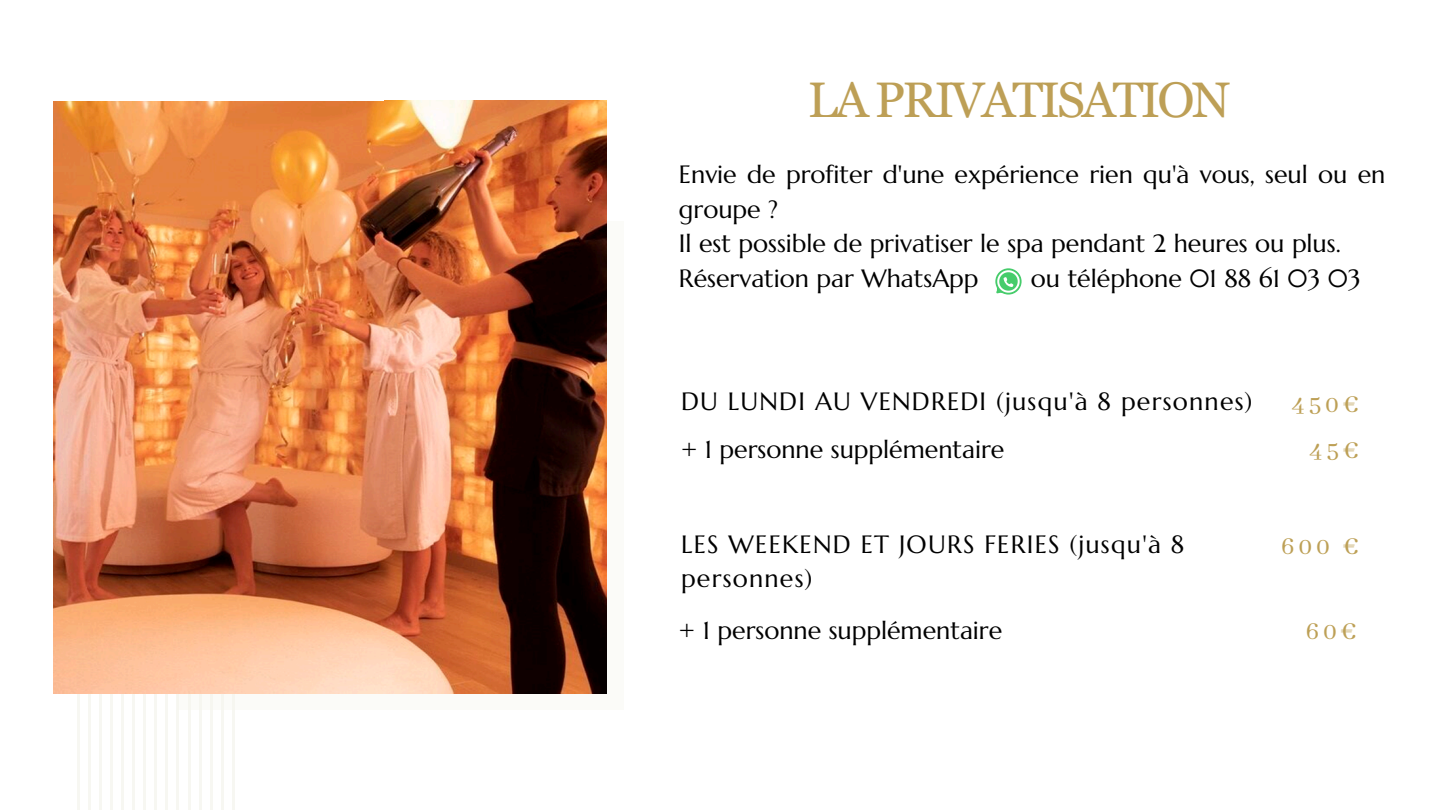
<style>
.page{position:relative;width:1440px;height:810px;background:#fff}
.page>*{position:absolute;margin:0;border:0;box-sizing:border-box;transform-origin:0 0}
.t1{font:50px "Georgia Pro";letter-spacing:-.06em;color:#bd9f56}
.t2{font:27px "Abhaya Libre";letter-spacing:.15em;color:#bda056}
.t3{font:25px/34.5px "Marcellus";color:#000}
.t4{font:25px/34.5px "Marcellus";letter-spacing:.05em;color:#000}
</style>
<div class="page">
<hr style="left:77px;top:500px;width:3px;height:310px;background:#f5f5ef">
<hr style="left:88px;top:500px;width:3px;height:310px;background:#f5f5ef">
<hr style="left:99px;top:500px;width:3px;height:310px;background:#f5f5ef">
<hr style="left:110px;top:500px;width:3px;height:310px;background:#f5f5ef">
<hr style="left:121px;top:500px;width:3px;height:310px;background:#f5f5ef">
<hr style="left:132px;top:500px;width:3px;height:310px;background:#f5f5ef">
<hr style="left:143px;top:500px;width:3px;height:310px;background:#f5f5ef">
<hr style="left:154px;top:500px;width:3px;height:310px;background:#f5f5ef">
<hr style="left:166px;top:500px;width:2px;height:310px;background:#f5f5ef">
<hr style="left:177px;top:500px;width:2px;height:310px;background:#f5f5ef">
<hr style="left:188px;top:500px;width:2px;height:310px;background:#f5f5ef">
<hr style="left:199px;top:500px;width:2px;height:310px;background:#f5f5ef">
<hr style="left:210px;top:500px;width:3px;height:310px;background:#f5f5ef">
<hr style="left:221px;top:500px;width:3px;height:310px;background:#f5f5ef">
<hr style="left:232px;top:500px;width:3px;height:310px;background:#f5f5ef">
<div style="left:178px;top:221px;width:446px;height:488px;background:#fbfbf8"></div>
<img style="left:53px;top:101px;width:554px;height:592px">
<svg style="left:995px;top:268px;width:27px;height:27px"></svg>
<p class="t1" style="left:808px;top:71px;width:424px">LA PRIVATISATION</p>
<h1 class="t3" style="left:679px;top:157px;width:708px">Envie de profiter d'une expérience rien qu'à vous, seul ou en groupe ?</h1>
<p class="t3" style="left:679px;top:226px;width:663px">Il est possible de privatiser le spa pendant 2 heures ou plus.</p>
<p class="t3" style="left:679px;top:261px;width:301px">Réservation par WhatsApp</p>
<p class="t3" style="left:1031px;top:261px;width:331px">ou téléphone 01 88 61 03 03</p>
<p class="t4" style="left:681px;top:384px;width:573px">DU LUNDI AU VENDREDI (jusqu'à 8 personnes)</p>
<p class="t2" style="left:1292px;top:389px;width:69px">450€</p>
<p class="t3" style="left:681px;top:432px;width:325px">+ 1 personne supplémentaire</p>
<p class="t2" style="left:1309px;top:435px;width:51px">45€</p>
<p class="t4" style="left:681px;top:527px;width:505px">LES WEEKEND ET JOURS FERIES (jusqu'à 8 personnes)</p>
<p class="t2" style="left:1281px;top:532px;width:79px">600 €</p>
<p class="t3" style="left:679px;top:613px;width:325px">+ 1 personne supplémentaire</p>
<p class="t2" style="left:1306px;top:616px;width:53px">60€</p>
</div>
